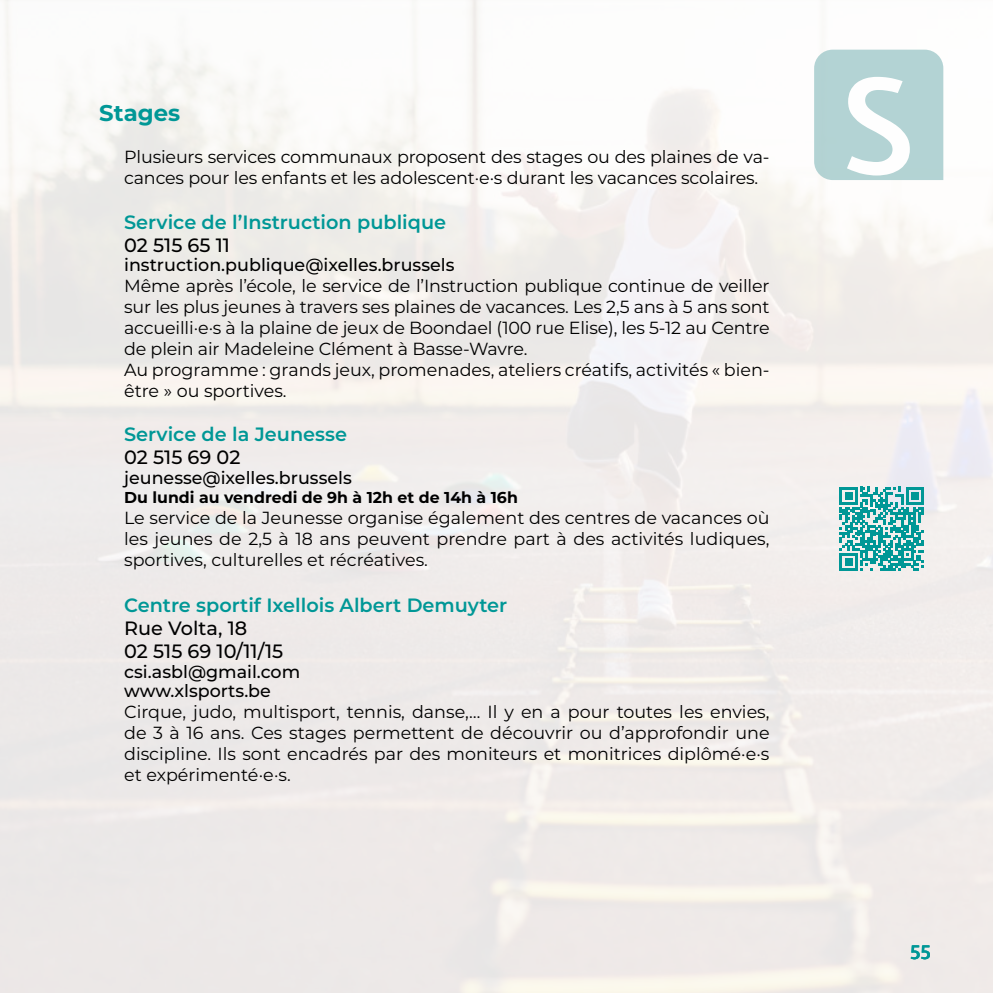
<style>
.page{position:relative;width:993px;height:993px;background:#fff}
.page>*{position:absolute;margin:0;border:0;box-sizing:border-box;transform-origin:0 0}
.t1{font:700 130.9px "Expletus Sans";color:#fff}
.t2{font:700 22.75px "Montserrat";color:#009796}
.t3{font:600 19.25px "Montserrat";color:#009796}
.t4{font:500 19.25px/23.1px "Montserrat";color:#000}
.t5{font:600 19.25px "Expletus Sans";color:#009796}
.t6{font:17.5px/21px "Montserrat";letter-spacing:-.01em;color:#000}
.t7{font:500 17.5px/19.2px "Montserrat";color:#000}
.t8{font:700 15.75px "Montserrat";color:#000}
</style>
<div class="page">
<img style="left:0;top:0;width:992px;height:992px">
<div style="left:813px;top:50px;width:130px;height:130px;background:#b3d3d4"></div>
<svg style="left:839px;top:486px;width:84px;height:84px;background:#60b9b9"></svg>
<h2 class="t2" style="left:99px;top:101px;width:82px">Stages</h2>
<p class="t6" style="left:124px;top:147px;width:646px">Plusieurs services communaux proposent des stages ou des plaines de va&shy;cances pour les enfants et les adolescent·e·s durant les vacances scolaires.</p>
<p class="t3" style="left:124px;top:211px;width:323px">Service de l’Instruction publique</p>
<p class="t4" style="left:124px;top:234px;width:107px">02 515 65 11</p>
<p class="t7" style="left:124px;top:256px;width:332px">instruction.publique@ixelles.brussels</p>
<p class="t6" style="left:124px;top:275px;width:646px">Même après l’école, le service de l’Instruction publique continue de veiller sur les plus jeunes à travers ses plaines de vacances. Les 2,5 ans à 5 ans sont accueilli·e·s à la plaine de jeux de Boondael (100 rue Elise), les 5-12 au Centre de plein air Madeleine Clément à Basse-Wavre.<br>Au programme : grands jeux, promenades, ateliers créatifs, activités « bien&shy;être » ou sportives.</p>
<p class="t3" style="left:124px;top:424px;width:224px">Service de la Jeunesse</p>
<p class="t4" style="left:124px;top:446px;width:118px">02 515 69 02</p>
<p class="t7" style="left:124px;top:468px;width:229px">jeunesse@ixelles.brussels</p>
<p class="t8" style="left:124px;top:488px;width:395px">Du lundi au vendredi de 9h à 12h et de 14h à 16h</p>
<p class="t6" style="left:124px;top:507px;width:646px;text-align:justify">Le service de la Jeunesse organise également des centres de vacances où les jeunes de 2,5 à 18 ans peuvent prendre part à des activités ludiques, sportives, culturelles et récréatives.</p>
<p class="t3" style="left:124px;top:594px;width:384px">Centre sportif Ixellois Albert Demuyter</p>
<p class="t4" style="left:124px;top:617px;width:161px">Rue Volta, 18<br>02 515 69 10/11/15</p>
<p class="t7" style="left:124px;top:662px;width:177px">csi.asbl@gmail.com www.xlsports.be</p>
<p class="t6" style="left:124px;top:701px;width:646px;text-align:justify">Cirque, judo, multisport, tennis, danse,… Il y en a pour toutes les envies, de 3 à 16 ans. Ces stages permettent de découvrir ou d’approfondir une discipline. Ils sont encadrés par des moniteurs et monitrices diplômé·e·s et expérimenté·e·s.</p>
<h1 class="t1" style="left:840px;top:52px;width:77px">S</h1>
<p class="t5" style="left:910px;top:943px;width:22px">55</p>
</div>
